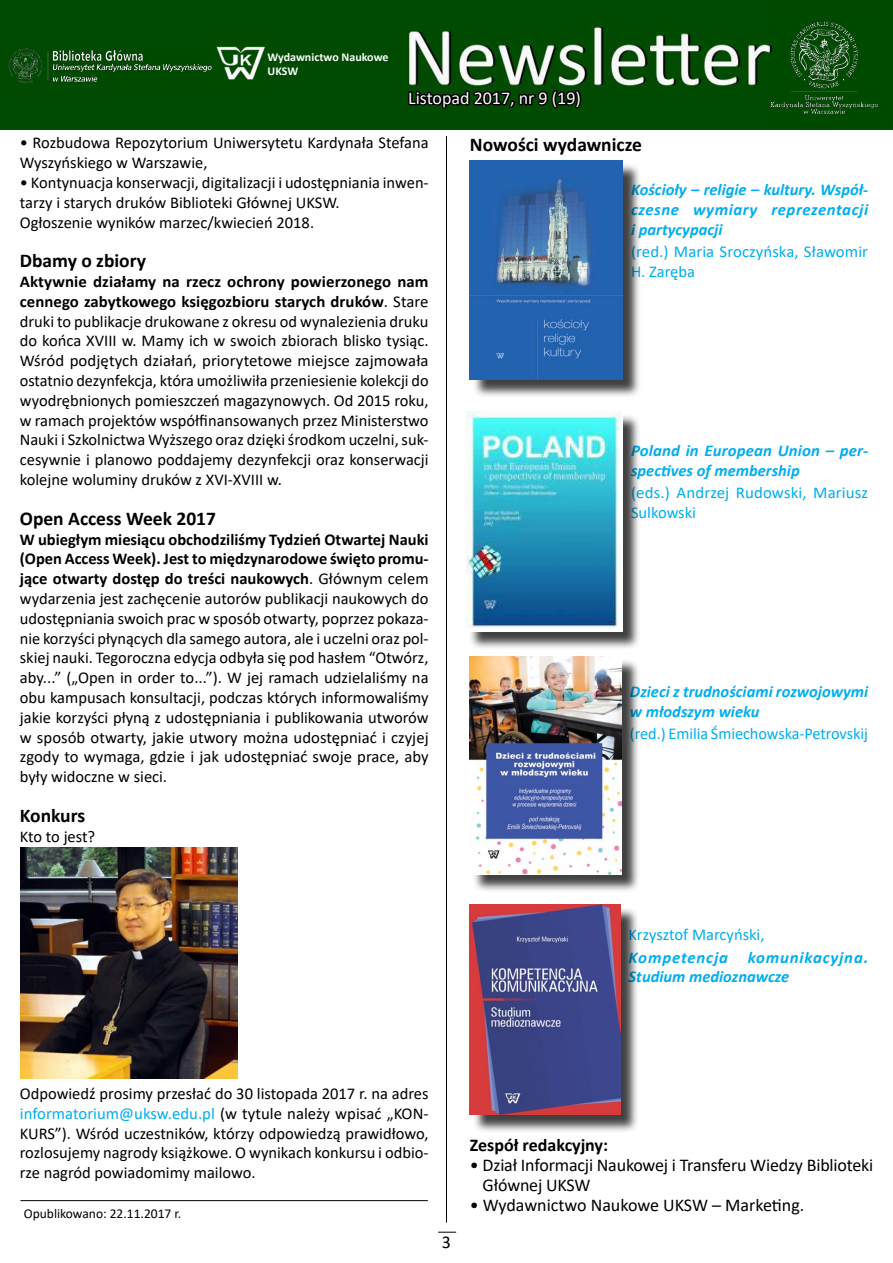
<style>
.page{position:relative;width:893px;height:1263px;background:#fff}
.page>*{position:absolute;margin:0;border:0;box-sizing:border-box;transform-origin:0 0}
.t1{font:700 19.5px "Calibri";color:#000}
.t2{font:18px/19.8px "Calibri";letter-spacing:-.01em;color:#000}
.t3{font:18px "Calibri";color:#fafafa}
.t4{font:700 18px "Calibri";color:#000}
.t5{font:16.5px/19.8px "Calibri";color:#000;text-align:justify}
.t6{font:italic 700 16.5px/19.8px "Calibri";color:#00aeef}
.t7{font:16.5px/19.8px "Calibri";color:#00aeef}
.t8{font:italic 700 16.5px/19.8px "Calibri";letter-spacing:.03em;color:#00aeef}
.t9{font:13.5px "Calibri";color:#000}
.t10{font:700 12px/14.4px "Calibri";color:#fafafa}
.s1{font-weight:700}
.s2{color:#00aeef}
</style>
<div class="page">
<img style="left:0;top:0;width:893px;height:130px">
<img style="left:768px;top:1px;width:125px;height:124px">
<svg style="left:407px;top:79px;width:176px;height:40px;background:#0f4110"></svg>
<img style="left:210px;top:41px;width:60px;height:46px">
<img style="left:6px;top:49px;width:207px;height:35px">
<img style="left:20px;top:847px;width:218px;height:231px">
<hr style="left:446px;top:136px;width:1px;height:1086px;background:#000">
<svg style="left:438px;top:1232px;width:18px;height:1px"></svg>
<hr style="left:20px;top:1200px;width:408px;height:1px;background:#000">
<div style="left:473px;top:659px;width:167px;height:233px;background:#000;opacity:.75"></div>
<img style="left:470px;top:656px;width:151px;height:218px">
<div style="left:473px;top:163px;width:168px;height:235px;background:#000;opacity:.75"></div>
<img style="left:470px;top:160px;width:152px;height:219px">
<div style="left:469px;top:414px;width:172px;height:236px;background:#000;opacity:.75"></div>
<img style="left:466px;top:411px;width:156px;height:220px">
<div style="left:473px;top:907px;width:166px;height:226px;background:#000;opacity:.75"></div>
<img style="left:470px;top:904px;width:150px;height:211px">
<p class="t10" style="left:268px;top:49px;width:122px">Wydawnictwo Naukowe<br>UKSW</p>
<p class="t3" style="left:408px;top:85px;width:174px">Listopad 2017, nr 9 (19)</p>
<p class="t5" style="left:20px;top:133px;width:410px">• Rozbudowa Repozytorium Uniwersytetu Kardynała Stefana<br>Wyszyńskiego w Warszawie,</p>
<p class="t5" style="left:20px;top:172px;width:410px;text-align:left">• Kontynuacja konserwacji, digitalizacji i udostępniania inwen&shy;tarzy i starych druków Biblioteki Głównej UKSW.<br>Ogłoszenie wyników marzec/kwiecień 2018.</p>
<p class="t1" style="left:20px;top:247px;width:128px">Dbamy o zbiory</p>
<p class="t5" style="left:20px;top:271px;width:410px"><span class="s1">Aktywnie działamy na rzecz ochrony powierzonego nam cennego zabytkowego księgozbioru starych druków</span>. Stare druki to publikacje drukowane z okresu od wynalezienia druku do końca XVIII w. Mamy ich w swoich zbiorach blisko tysiąc.<br>Wśród podjętych działań, priorytetowe miejsce zajmowała ostatnio dezynfekcja, która umożliwiła przeniesienie kolekcji do wyodrębnionych pomieszczeń magazynowych. Od 2015 roku, w ramach projektów współfinansowanych przez Ministerstwo Nauki i Szkolnictwa Wyższego oraz dzięki środkom uczelni, suk&shy;cesywnie i planowo poddajemy dezynfekcji oraz konserwacji kolejne woluminy druków z XVI-XVIII w.</p>
<p class="t1" style="left:20px;top:504px;width:198px">Open Access Week 2017</p>
<p class="t5" style="left:20px;top:529px;width:410px"><span class="s1">W ubiegłym miesiącu obchodziliśmy Tydzień Otwartej Nauki (Open Access Week). Jest to międzynarodowe święto promu&shy;jące otwarty dostęp do treści naukowych</span>. Głównym celem wydarzenia jest zachęcenie autorów publikacji naukowych do udostępniania swoich prac w sposób otwarty, poprzez pokaza&shy;nie korzyści płynących dla samego autora, ale i uczelni oraz pol&shy;skiej nauki. Tegoroczna edycja odbyła się pod hasłem “Otwórz, aby...” („Open in order to...”). W jej ramach udzielaliśmy na obu kampusach konsultacji, podczas których informowaliśmy jakie korzyści płyną z udostępniania i publikowania utworów w sposób otwarty, jakie utwory można udostępniać i czyjej zgody to wymaga, gdzie i jak udostępniać swoje prace, aby były widoczne w sieci.</p>
<p class="t1" style="left:20px;top:801px;width:67px">Konkurs</p>
<p class="t5" style="left:20px;top:826px;width:77px">Kto to jest?</p>
<p class="t1" style="left:470px;top:130px;width:174px">Nowości wydawnicze</p>
<p class="t6" style="left:631px;top:179px;width:239px;text-align:justify">Kościoły – religie – kultury. Współ&shy;czesne wymiary reprezentacji i partycypacji</p>
<p class="t7" style="left:631px;top:242px;width:239px">(red.) Maria Sroczyńska, Sławomir<br>H. Zaręba</p>
<p class="t6" style="left:631px;top:440px;width:239px">Poland in European Union – per&shy;spectives of membership</p>
<p class="t7" style="left:631px;top:482px;width:239px">(eds.) Andrzej Rudowski, Mariusz<br>Sulkowski</p>
<p class="t6" style="left:630px;top:681px;width:240px">Dzieci z trudnościami rozwojowymi w młodszym wieku</p>
<p class="t7" style="left:630px;top:723px;width:240px">(red.) Emilia Śmiechowska-Petrovskij</p>
<p class="t7" style="left:629px;top:924px;width:137px">Krzysztof Marcyński,</p>
<p class="t8" style="left:629px;top:946px;width:241px">Kompetencja komunikacyjna.<br>Studium medioznawcze</p>
<p class="t5" style="left:20px;top:1083px;width:410px">Odpowiedź prosimy przesłać do 30 listopada 2017 r. na adres <span class="s2">informatorium@uksw.edu.pl</span> (w tytule należy wpisać „KON-KURS”). Wśród uczestników, którzy odpowiedzą prawidłowo, rozlosujemy nagrody książkowe. O wynikach konkursu i odbio&shy;rze nagród powiadomimy mailowo.</p>
<p class="t9" style="left:24px;top:1204px;width:159px">Opublikowano: 22.11.2017 r.</p>
<p class="t2" style="left:442px;top:1232px;width:11px">3</p>
<p class="t4" style="left:470px;top:1132px;width:140px">Zespół redakcyjny:</p>
<p class="t2" style="left:483px;top:1155px;width:392px;text-indent:-13px">• Dział Informacji Naukowej i Transferu Wiedzy Biblioteki<br>Głównej UKSW</p>
<p class="t2" style="left:470px;top:1194px;width:336px">• Wydawnictwo Naukowe UKSW – Marketing.</p>
</div>
